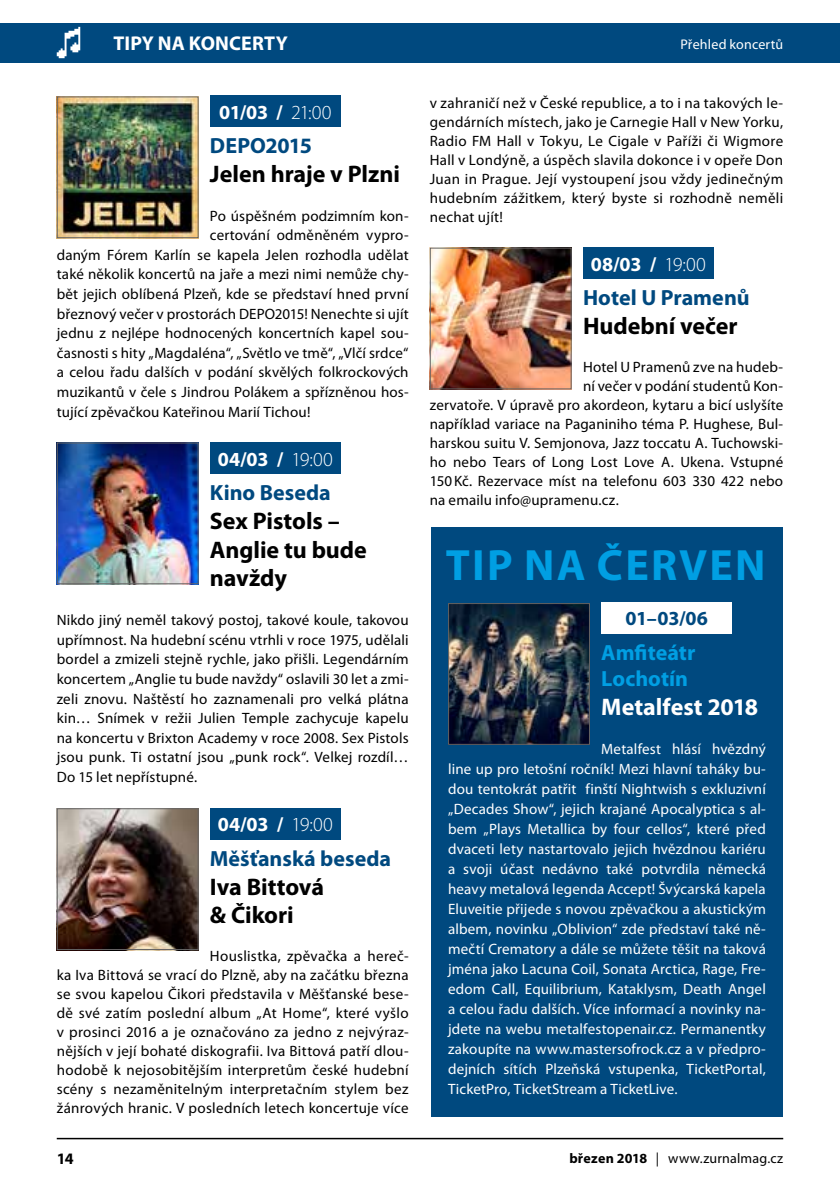
<style>
.page{position:relative;width:840px;height:1191px;background:#fff}
.page>*{position:absolute;margin:0;border:0;box-sizing:border-box;transform-origin:0 0}
.t1{font:700 44px "Myriad Pro";letter-spacing:.05em;color:#009fe3}
.t2{font:700 24px/28.8px "Myriad Pro";letter-spacing:-.005em;color:#000}
.t3{font:700 24px "Myriad Pro";letter-spacing:-.005em;color:#fff}
.t4{font:700 22px "Myriad Pro";color:#00497f}
.t5{font:700 22px/26.4px "Myriad Pro";color:#009fe3}
.t6{font:700 20px "Myriad Pro";color:#fff}
.t7{font:700 20px "Myriad Pro";color:#00497f}
.t8{font:700 16px "Myriad Pro";color:#000}
.t9{font:15px/19px "Myriad Pro";letter-spacing:.01em;color:#000;text-align:justify}
.t10{font:15px/20px "Myriad Pro";letter-spacing:.01em;color:#fff;text-align:justify}
.t11{font:14px "Myriad Pro";letter-spacing:.01em;color:#000}
.t12{font:14px "Myriad Pro";letter-spacing:.015em;color:#fff}
.s1{font-weight:300}
.s2{font-weight:700}
</style>
<div class="page">
<div style="left:0;top:23px;width:839px;height:39px;background:#00497f"></div>
<svg style="left:57px;top:27px;width:23px;height:31px"></svg>
<hr style="left:57px;top:1137px;width:725px;height:2px;background:#000">
<div style="left:431px;top:527px;width:351px;height:590px;background:#00497f"></div>
<div style="left:601px;top:602px;width:130px;height:31px;background:#fff"></div>
<img style="left:450px;top:605px;width:137px;height:138px">
<div style="left:448px;top:603px;width:141px;height:142px;border:1px solid #646363"></div>
<div style="left:210px;top:95px;width:130px;height:32px;background:#00497f"></div>
<div style="left:210px;top:442px;width:130px;height:31px;background:#00497f"></div>
<div style="left:210px;top:808px;width:130px;height:31px;background:#00497f"></div>
<img style="left:59px;top:98px;width:137px;height:138px">
<div style="left:57px;top:96px;width:141px;height:142px;border:1px solid #646363"></div>
<img style="left:59px;top:444px;width:137px;height:138px">
<div style="left:57px;top:442px;width:141px;height:142px;border:1px solid #646363"></div>
<img style="left:59px;top:810px;width:137px;height:138px">
<div style="left:57px;top:808px;width:141px;height:142px;border:1px solid #646363"></div>
<div style="left:582px;top:247px;width:131px;height:32px;background:#00497f"></div>
<img style="left:431px;top:250px;width:138px;height:137px">
<div style="left:429px;top:248px;width:142px;height:141px;border:1px solid #646363"></div>
<h3 class="t6" style="left:113px;top:30px;width:176px">TIPY NA KONCERTY</h3>
<h3 class="t6" style="left:219px;top:99px;width:114px">01/03 / <span class="s1">21:00</span></h3>
<h3 class="t4" style="left:210px;top:131px;width:104px">DEPO2015</h3>
<h2 class="t2" style="left:210px;top:159px;width:191px">Jelen hraje v Plzni</h2>
<p class="t9" style="left:210px;top:206px;width:200px">Po úspěšném podzimním kon-</p>
<p class="t9" style="left:210px;top:225px;width:200px">certování odměněném vypro-</p>
<p class="t9" style="left:57px;top:245px;width:353px">daným Fórem Karlín se kapela Jelen rozhodla udělat</p>
<p class="t9" style="left:57px;top:264px;width:353px">také několik koncertů na jaře a mezi nimi nemůže chy-</p>
<p class="t9" style="left:57px;top:284px;width:353px">bět jejich oblíbená Plzeň, kde se představí hned první</p>
<p class="t9" style="left:57px;top:304px;width:353px">březnový večer v prostorách DEPO2015! Nenechte si ujít</p>
<p class="t9" style="left:57px;top:323px;width:353px">jednu z nejlépe hodnocených koncertních kapel sou-</p>
<p class="t9" style="left:57px;top:343px;width:353px">časnosti s hity „Magdaléna“, „Světlo ve tmě“, „Vlčí srdce“</p>
<p class="t9" style="left:57px;top:363px;width:353px">a celou řadu dalších v podání skvělých folkrockových</p>
<p class="t9" style="left:57px;top:382px;width:353px">muzikantů v čele s Jindrou Polákem a spřízněnou hos-</p>
<p class="t9" style="left:57px;top:402px;width:255px">tující zpěvačkou Kateřinou Marií Tichou!</p>
<h3 class="t6" style="left:218px;top:446px;width:117px">04/03 / <span class="s1">19:00</span></h3>
<h3 class="t4" style="left:210px;top:478px;width:122px">Kino Beseda</h3>
<h2 class="t2" style="left:210px;top:505px;width:158px">Sex Pistols –<br>Anglie tu bude navždy</h2>
<p class="t9" style="left:57px;top:610px;width:353px;line-height:19.6px">Nikdo jiný neměl takový postoj, takové koule, takovou upřímnost. Na hudební scénu vtrhli v roce 1975, udělali bordel a zmizeli stejně rychle, jako přišli. Legendárním koncertem „Anglie tu bude navždy“ oslavili 30 let a zmi&shy;zeli znovu. Naštěstí ho zaznamenali pro velká plátna kin… Snímek v režii Julien Temple zachycuje kapelu na koncertu v Brixton Academy v roce 2008. Sex Pistols jsou punk. Ti ostatní jsou „punk rock“. Velkej rozdíl… Do 15 let nepřístupné.</p>
<h3 class="t6" style="left:218px;top:811px;width:117px">04/03 / <span class="s1">19:00</span></h3>
<h3 class="t4" style="left:210px;top:844px;width:183px">Měšťanská beseda</h3>
<h2 class="t2" style="left:210px;top:871px;width:116px">Iva Bittová &amp; Čikori</h2>
<p class="t9" style="left:57px;top:946px;width:353px;text-indent:153px">Houslistka, zpěvačka a hereč&shy;ka Iva Bittová se vrací do Plzně, aby na začátku března se svou kapelou Čikori představila v Měšťanské bese&shy;dě své zatím poslední album „At Home“, které vyšlo v prosinci 2016 a je označováno za jedno z nejvýraz&shy;nějších v její bohaté diskografii. Iva Bittová patří dlou&shy;hodobě k nejosobitějším interpretům české hudební scény s nezaměnitelným interpretačním stylem bez žánrových hranic. V posledních letech koncertuje více</p>
<p class="t12" style="left:680px;top:35px;width:104px">Přehled koncertů</p>
<p class="t9" style="left:429px;top:93px;width:355px">v zahraničí než v České republice, a to i na takových le&shy;gendárních místech, jako je Carnegie Hall v New Yorku, Radio FM Hall v Tokyu, Le Cigale v Paříži či Wigmore Hall v Londýně, a úspěch slavila dokonce i v opeře Don Juan in Prague. Její vystoupení jsou vždy jedinečným hudebním zážitkem, který byste si rozhodně neměli nechat ujít!</p>
<h3 class="t6" style="left:590px;top:251px;width:116px">08/03 / <span class="s1">19:00</span></h3>
<h3 class="t4" style="left:582px;top:283px;width:168px">Hotel U Pramenů</h3>
<h2 class="t2" style="left:582px;top:311px;width:156px">Hudební večer</h2>
<p class="t9" style="left:582px;top:357px;width:201px">Hotel U Pramenů zve na hudeb-</p>
<p class="t9" style="left:582px;top:376px;width:201px">ní večer v podání studentů Kon-</p>
<p class="t9" style="left:429px;top:395px;width:355px">zervatoře. V úpravě pro akordeon, kytaru a bicí uslyšíte</p>
<p class="t9" style="left:429px;top:414px;width:355px">například variace na Paganiniho téma P. Hughese, Bul-</p>
<p class="t9" style="left:429px;top:433px;width:355px">harskou suitu V. Semjonova, Jazz toccatu A. Tuchowski-</p>
<p class="t9" style="left:429px;top:452px;width:355px">ho nebo Tears of Long Lost Love A. Ukena. Vstupné</p>
<p class="t9" style="left:429px;top:471px;width:355px">150Kč. Rezervace míst na telefonu 603 330 422 nebo</p>
<p class="t9" style="left:429px;top:490px;width:190px">na emailu info@upramenu.cz.</p>
<h1 class="t1" style="left:445px;top:537px;width:321px">TIP NA ČERVEN</h1>
<h3 class="t7" style="left:625px;top:605px;width:84px">01–03/06</h3>
<h3 class="t5" style="left:601px;top:638px;width:96px">Amfiteátr<br>Lochotín</h3>
<h2 class="t3" style="left:601px;top:691px;width:158px">Metalfest 2018</h2>
<p class="t10" style="left:448px;top:738px;width:319px;text-indent:153px">Metalfest hlásí hvězdný line up pro letošní ročník! Mezi hlavní taháky bu&shy;dou tentokrát patřit finští Nightwish s exkluzivní „Decades Show“, jejich krajané Apocalyptica s al&shy;bem „Plays Metallica by four cellos“, které před dvaceti lety nastartovalo jejich hvězdnou kariéru a svoji účast nedávno také potvrdila německá heavy metalová legenda Accept! Švýcarská kapela Eluveitie přijede s novou zpěvačkou a akustickým albem, novinku „Oblivion“ zde představí také ně&shy;mečtí Crematory a dále se můžete těšit na taková jména jako Lacuna Coil, Sonata Arctica, Rage, Fre&shy;edom Call, Equilibrium, Kataklysm, Death Angel a celou řadu dalších. Více informací a novinky na&shy;jdete na webu metalfestopenair.cz. Permanentky zakoupíte na www.mastersofrock.cz a v předpro&shy;dejních sítích Plzeňská vstupenka, TicketPortal, TicketPro, TicketStream a TicketLive.</p>
<p class="t8" style="left:57px;top:1148px;width:19px">14</p>
<p class="t11" style="left:569px;top:1149px;width:215px"><span class="s2">březen 2018</span> | www.zurnalmag.cz</p>
</div>
